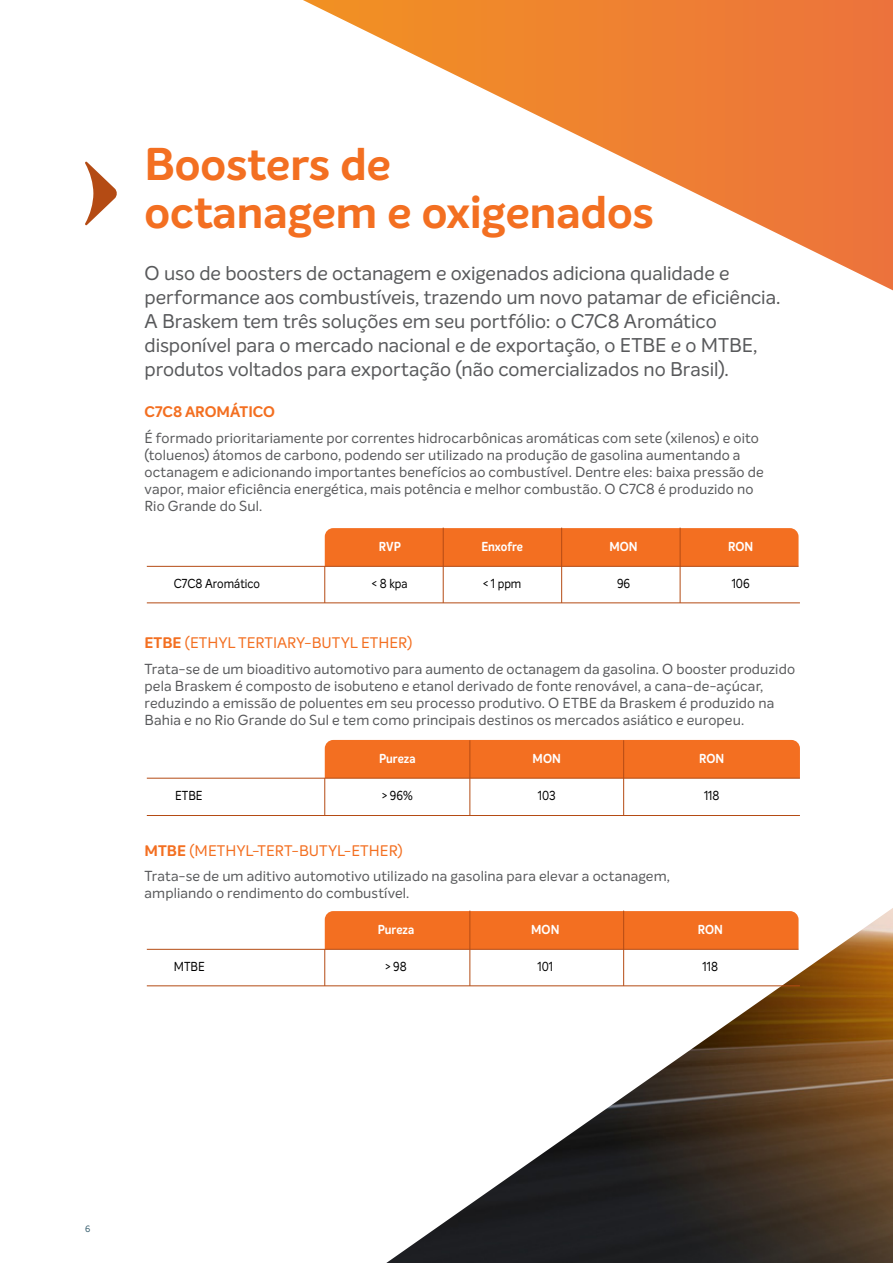
<style>
.page{position:relative;width:893px;height:1263px;background:#fff}
.page>*{position:absolute;margin:0;border:0;box-sizing:border-box;transform-origin:0 0}
.t1{font:700 45px/48px "Intelo";color:#f36f21}
.t2{font:19.5px/24px "Intelo";letter-spacing:-.005em;color:#58595b}
.t3{font:15px "Intelo";color:#f36f21}
.t4{font:700 15px "Intelo";color:#f36f21}
.t5{font:14.25px/17.1px "Intelo";letter-spacing:.01em;color:#58595b}
.t6{font:12.75px "Intelo";color:#000;scale:.9 1}
.t7{font:700 12.75px "Intelo";color:#fff;scale:.9 1}
.t8{font:9px "Intelo";color:#395f6f}
.s1{font-weight:700}
</style>
<div class="page">
<svg style="left:303px;top:0;width:590px;height:290px"></svg>
<img style="left:386px;top:908px;width:507px;height:355px">
<div style="left:325px;top:740px;width:475px;height:38px;background:#f36f21"></div>
<hr style="left:147px;top:815px;width:653px;height:1px;background:#b44b14">
<hr style="left:147px;top:778px;width:653px;height:1px;background:#b44b14">
<hr style="left:324px;top:778px;width:1px;height:37px;background:#b44b14">
<hr style="left:470px;top:740px;width:1px;height:75px;background:#b44b14">
<hr style="left:623px;top:740px;width:1px;height:75px;background:#b44b14">
<div style="left:325px;top:911px;width:473px;height:38px;background:#f36f21"></div>
<hr style="left:147px;top:985px;width:653px;height:1px;background:#b44b14">
<hr style="left:147px;top:949px;width:651px;height:1px;background:#b44b14">
<hr style="left:324px;top:949px;width:1px;height:37px;background:#b44b14">
<hr style="left:470px;top:910px;width:1px;height:76px;background:#b44b14">
<hr style="left:623px;top:910px;width:1px;height:76px;background:#b44b14">
<div style="left:325px;top:528px;width:473px;height:38px;background:#f36f21"></div>
<hr style="left:147px;top:603px;width:653px;height:1px;background:#b44b14">
<hr style="left:147px;top:566px;width:651px;height:1px;background:#b44b14">
<hr style="left:324px;top:566px;width:1px;height:37px;background:#b44b14">
<hr style="left:443px;top:528px;width:1px;height:75px;background:#b44b14">
<hr style="left:680px;top:528px;width:1px;height:75px;background:#b44b14">
<hr style="left:561px;top:528px;width:1px;height:75px;background:#b44b14">
<svg style="left:85px;top:161px;width:32px;height:65px"></svg>
<h1 class="t1" style="left:145px;top:141px;width:511px">Boosters de<br>octanagem e oxigenados</h1>
<p class="t2" style="left:145px;top:261px;width:637px">O uso de boosters de octanagem e oxigenados adiciona qualidade e performance aos combustíveis, trazendo um novo patamar de eficiência.<br>A Braskem tem três soluções em seu portfólio: o C7C8 Aromático disponível para o mercado nacional e de exportação, o ETBE e o MTBE, produtos voltados para exportação (não comercializados no Brasil).</p>
<p class="t4" style="left:145px;top:402px;width:132px">C7C8 AROMÁTICO</p>
<p class="t5" style="left:145px;top:429px;width:621px">É formado prioritariamente por correntes hidrocarbônicas aromáticas com sete (xilenos) e oito (toluenos) átomos de carbono, podendo ser utilizado na produção de gasolina aumentando a octanagem e adicionando importantes benefícios ao combustível. Dentre eles: baixa pressão de vapor, maior eficiência energética, mais potência e melhor combustão. O C7C8 é produzido no Rio Grande do Sul.</p>
<p class="t7" style="left:379px;top:538px;width:26px">RVP</p>
<p class="t7" style="left:481px;top:538px;width:48px">Enxofre</p>
<p class="t7" style="left:610px;top:538px;width:33px">MON</p>
<p class="t7" style="left:728px;top:538px;width:29px">RON</p>
<p class="t6" style="left:174px;top:576px;width:97px">C7C8 Aromático</p>
<p class="t6" style="left:372px;top:576px;width:41px">&lt; 8 kpa</p>
<p class="t6" style="left:483px;top:576px;width:44px">&lt; 1 ppm</p>
<p class="t6" style="left:732px;top:576px;width:22px">106</p>
<p class="t6" style="left:617px;top:576px;width:16px">96</p>
<p class="t3" style="left:145px;top:633px;width:269px"><span class="s1">ETBE</span> (ETHYL TERTIARY-BUTYL ETHER)</p>
<p class="t5" style="left:145px;top:660px;width:652px">Trata-se de um bioaditivo automotivo para aumento de octanagem da gasolina. O booster produzido pela Braskem é composto de isobuteno e etanol derivado de fonte renovável, a cana-de-açúcar, reduzindo a emissão de poluentes em seu processo produtivo. O ETBE da Braskem é produzido na Bahia e no Rio Grande do Sul e tem como principais destinos os mercados asiático e europeu.</p>
<p class="t7" style="left:379px;top:750px;width:42px">Pureza</p>
<p class="t7" style="left:533px;top:750px;width:33px">MON</p>
<p class="t7" style="left:699px;top:750px;width:29px">RON</p>
<p class="t6" style="left:175px;top:788px;width:32px">ETBE</p>
<p class="t6" style="left:382px;top:788px;width:36px">&gt; 96%</p>
<p class="t6" style="left:538px;top:788px;width:22px">103</p>
<p class="t6" style="left:704px;top:788px;width:19px">118</p>
<p class="t3" style="left:145px;top:841px;width:260px"><span class="s1">MTBE</span> (METHYL-TERT-BUTYL-ETHER)</p>
<p class="t5" style="left:145px;top:868px;width:527px">Trata-se de um aditivo automotivo utilizado na gasolina para elevar a octanagem, ampliando o rendimento do combustível.</p>
<p class="t7" style="left:378px;top:921px;width:42px">Pureza</p>
<p class="t7" style="left:531px;top:921px;width:33px">MON</p>
<p class="t7" style="left:698px;top:921px;width:29px">RON</p>
<p class="t6" style="left:174px;top:959px;width:36px">MTBE</p>
<p class="t6" style="left:385px;top:959px;width:25px">&gt; 98</p>
<p class="t6" style="left:537px;top:959px;width:19px">101</p>
<p class="t6" style="left:703px;top:959px;width:19px">118</p>
<p class="t8" style="left:85px;top:1224px;width:7px">6</p>
</div>
